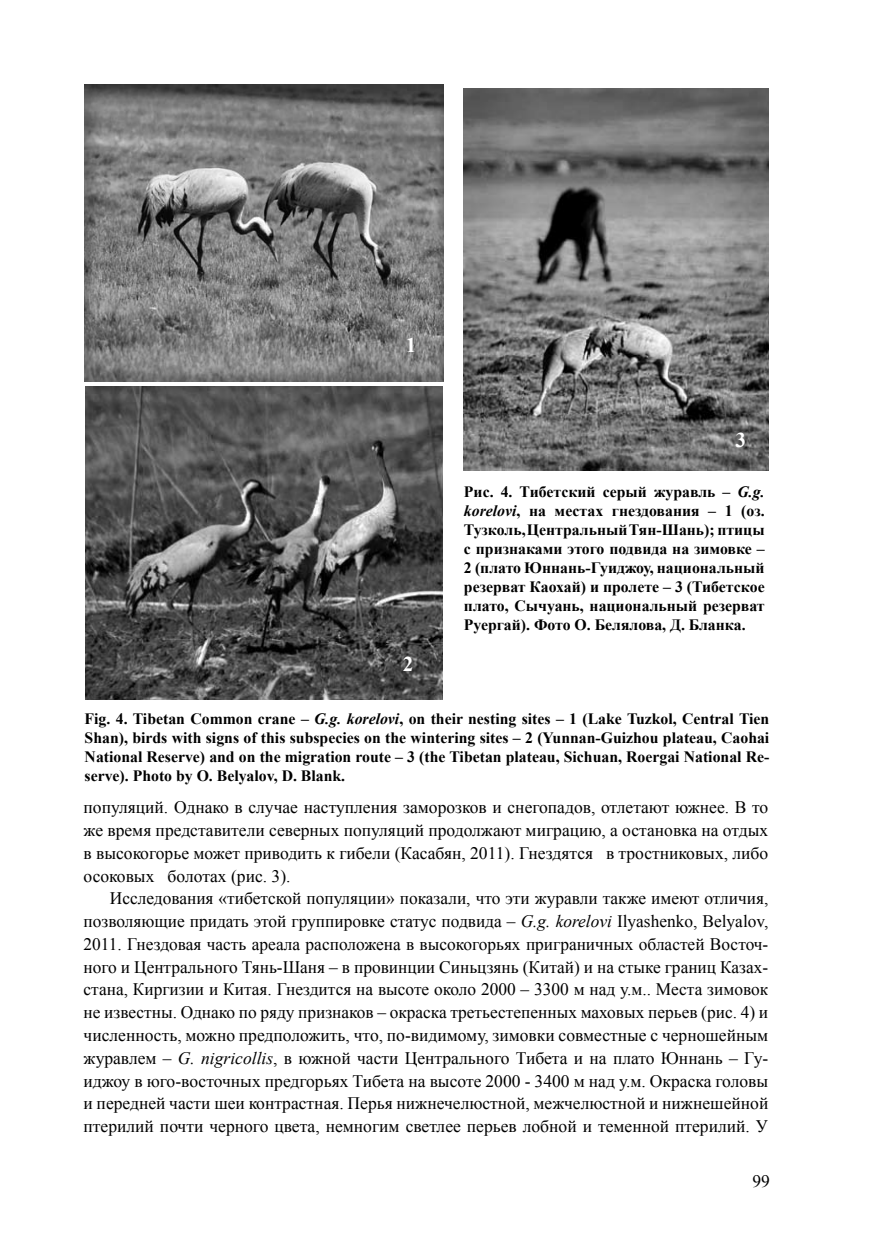
<style>
.page{position:relative;width:874px;height:1241px;background:#fff}
.page>*{position:absolute;margin:0;border:0;box-sizing:border-box;transform-origin:0 0}
.t1{font:700 21px "Times New Roman";color:#fff}
.t2{font:17.5px "Times New Roman";color:#000}
.t3{font:700 15.75px/18.9px "Times New Roman";color:#000;text-align:justify}
.s1{font-style:italic}
</style>
<div class="page">
<img style="left:86px;top:386px;width:356px;height:313px">
<img style="left:84px;top:84px;width:359px;height:297px">
<img style="left:463px;top:88px;width:305px;height:382px">
<p class="t1" style="left:405px;top:330px;width:12px">1</p>
<p class="t1" style="left:403px;top:649px;width:12px">2</p>
<p class="t1" style="left:735px;top:425px;width:12px">3</p>
<p class="t3" style="left:463px;top:482px;width:302px">Рис. 4. Тибетский серый журавль – <span class="s1">G.g. korelovi</span>, на местах гнездования – 1 (оз.<br>Тузколь, Центральный Тян-Шань); птицы с признаками этого подвида на зимовке – 2 (плато Юннань-Гуиджоу, национальный резерват Каохай) и пролете – 3 (Тибетское плато, Сычуань, национальный резерват Руергай). Фото О. Белялова, Д. Бланка.</p>
<p class="t3" style="left:85px;top:709px;width:686px">Fig. 4. Tibetan Common crane – <span class="s1">G.g. korelovi</span>, on their nesting sites – 1 (Lake Tuzkol, Central Tien Shan), birds with signs of this subspecies on the wintering sites – 2 (Yunnan-Guizhou plateau, Caohai National Reserve) and on the migration route – 3 (the Tibetan plateau, Sichuan, Roergai National Re&shy;serve). Photo by O. Belyalov, D. Blank.</p>
<p class="t2" style="left:83px;top:795px;width:686px">популяций. Однако в случае наступления заморозков и снегопадов, отлетают южнее. В то</p>
<p class="t2" style="left:83px;top:818px;width:686px">же время представители северных популяций продолжают миграцию, а остановка на отдых</p>
<p class="t2" style="left:83px;top:841px;width:686px">в высокогорье может приводить к гибели (Касабян, 2011). Гнездятся в тростниковых, либо</p>
<p class="t2" style="left:83px;top:863px;width:208px">осоковых болотах (рис. 3).</p>
<p class="t2" style="left:110px;top:886px;width:659px">Исследования «тибетской популяции» показали, что эти журавли также имеют отличия,</p>
<p class="t2" style="left:83px;top:909px;width:686px">позволяющие придать этой группировке статус подвида – <span class="s1">G.g. korelovi</span> Ilyashenko, Belyalov,</p>
<p class="t2" style="left:83px;top:932px;width:686px">2011. Гнездовая часть ареала расположена в высокогорьях приграничных областей Восточ-</p>
<p class="t2" style="left:83px;top:954px;width:685px">ного и Центрального Тянь-Шаня – в провинции Синьцзянь (Китай) и на стыке границ Казах-</p>
<p class="t2" style="left:83px;top:977px;width:685px">стана, Киргизии и Китая. Гнездится на высоте около 2000 – 3300 м над у.м.. Места зимовок</p>
<p class="t2" style="left:83px;top:1000px;width:686px">не известны. Однако по ряду признаков – окраска третьестепенных маховых перьев (рис. 4) и</p>
<p class="t2" style="left:83px;top:1023px;width:686px">численность, можно предположить, что, по-видимому, зимовки совместные с черношейным</p>
<p class="t2" style="left:83px;top:1045px;width:686px">журавлем – <span class="s1">G. nigricollis</span>, в южной части Центрального Тибета и на плато Юннань – Гу-</p>
<p class="t2" style="left:83px;top:1068px;width:686px">иджоу в юго-восточных предгорьях Тибета на высоте 2000 - 3400 м над у.м. Окраска головы</p>
<p class="t2" style="left:83px;top:1091px;width:686px">и передней части шеи контрастная. Перья нижнечелюстной, межчелюстной и нижнешейной</p>
<p class="t2" style="left:83px;top:1114px;width:686px">птерилий почти черного цвета, немногим светлее перьев лобной и теменной птерилий. У</p>
<p class="t2" style="left:752px;top:1168px;width:19px">99</p>
</div>
